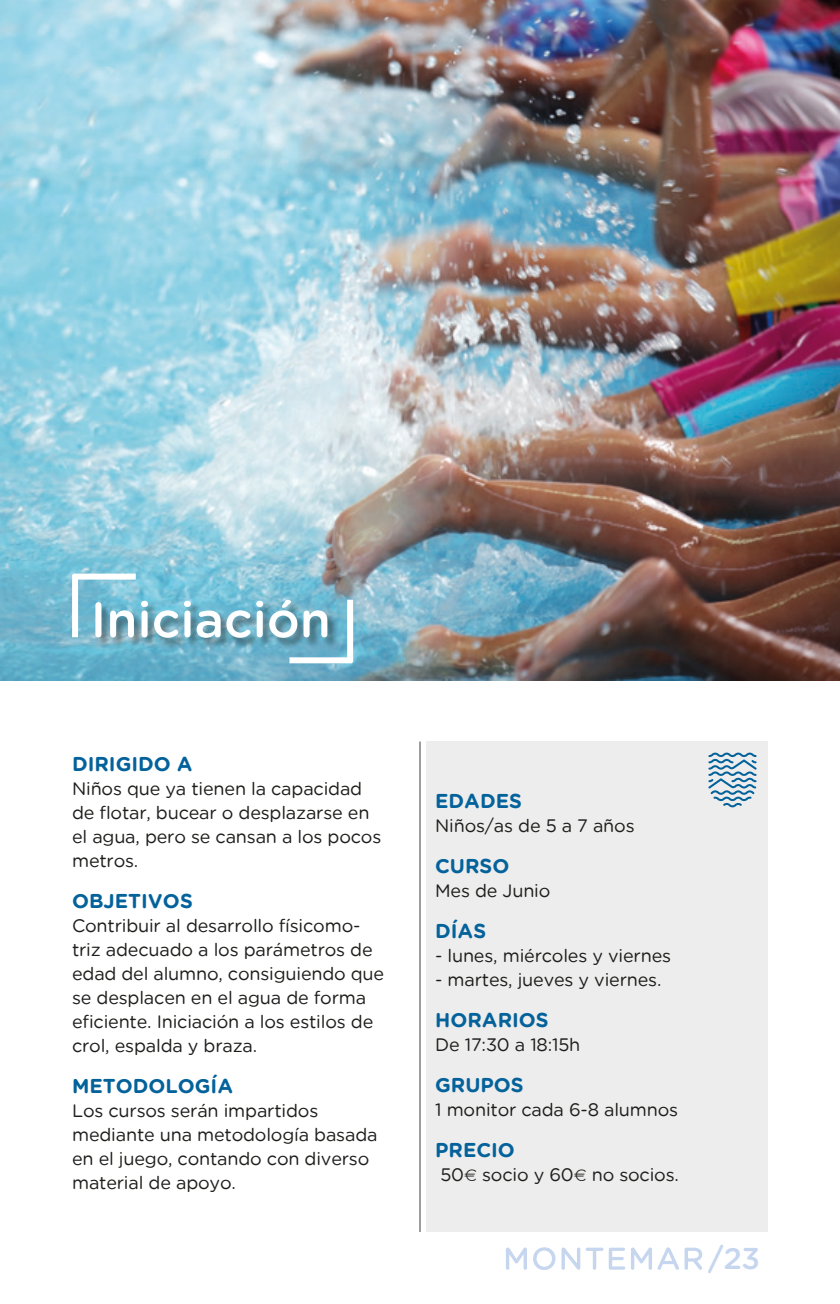
<style>
.page{position:relative;width:840px;height:1304px;background:#fff}
.page>*{position:absolute;margin:0;border:0;box-sizing:border-box;transform-origin:0 0}
.t1{font:500 50px "Gotham Rounded";color:#fff}
.t2{font:500 30px "Gotham Rounded";color:#c6d6ef}
.t3{font:700 20px "Gotham Rounded";color:#04629b}
.t4{font:18px/24px "Gotham Rounded";letter-spacing:-.01em;color:#1d1d1b}
.s1{font-family:"Big Caslon";font-weight:500}
</style>
<div class="page">
<img style="left:0;top:0;width:839px;height:680px">
<svg style="left:506px;top:1247px;width:195px;height:23px"></svg>
<div style="left:426px;top:741px;width:341px;height:491px;background:#ededed"></div>
<hr style="left:419px;top:742px;width:2px;height:490px;background:#9d9d9d">
<div style="left:95px;top:600px;width:244px;height:49px;background:#1d1d1b;opacity:.5"></div>
<div style="left:73px;top:574px;width:63px;height:6px;background:#fff"></div>
<div style="left:72px;top:575px;width:6px;height:62px;background:#fff"></div>
<div style="left:289px;top:657px;width:63px;height:6px;background:#fff"></div>
<div style="left:347px;top:600px;width:6px;height:62px;background:#fff"></div>
<svg style="left:708px;top:753px;width:48px;height:54px"></svg>
<h1 class="t1" style="left:90px;top:592px;width:242px">Iniciación</h1>
<p class="t3" style="left:72px;top:753px;width:122px">DIRIGIDO A</p>
<p class="t4" style="left:72px;top:777px;width:310px">Niños que ya tienen la capacidad de flotar, bucear o desplazarse en el agua, pero se cansan a los pocos metros.</p>
<p class="t3" style="left:72px;top:890px;width:122px">OBJETIVOS</p>
<p class="t4" style="left:72px;top:914px;width:313px">Contribuir al desarrollo físicomo&shy;triz adecuado a los parámetros de edad del alumno, consiguiendo que se desplacen en el agua de forma eficiente. Iniciación a los estilos de crol, espalda y braza.</p>
<p class="t3" style="left:72px;top:1075px;width:162px">METODOLOGÍA</p>
<p class="t4" style="left:72px;top:1099px;width:307px">Los cursos serán impartidos mediante una metodología basada en el juego, contando con diverso material de apoyo.</p>
<p class="t3" style="left:435px;top:790px;width:88px">EDADES</p>
<p class="t4" style="left:435px;top:813px;width:201px">Niños/as de 5 a 7 años</p>
<p class="t3" style="left:435px;top:855px;width:76px">CURSO</p>
<p class="t4" style="left:435px;top:878px;width:117px">Mes de Junio</p>
<p class="t3" style="left:435px;top:920px;width:52px">DÍAS</p>
<p class="t4" style="left:435px;top:944px;width:237px">- lunes, miércoles y viernes</p>
<p class="t4" style="left:435px;top:967px;width:228px">- martes, jueves y viernes.</p>
<p class="t3" style="left:435px;top:1009px;width:115px">HORARIOS</p>
<p class="t4" style="left:435px;top:1033px;width:147px">De 17:30 a 18:15h</p>
<p class="t3" style="left:435px;top:1074px;width:90px">GRUPOS</p>
<p class="t4" style="left:435px;top:1098px;width:244px">1 monitor cada 6-8 alumnos</p>
<p class="t3" style="left:435px;top:1139px;width:81px">PRECIO</p>
<p class="t4" style="left:440px;top:1163px;width:240px">50<span class="s1">€</span> socio y 60<span class="s1">€</span> no socios.</p>
<h2 class="t2" style="left:707px;top:1242px;width:53px">/23</h2>
</div>
